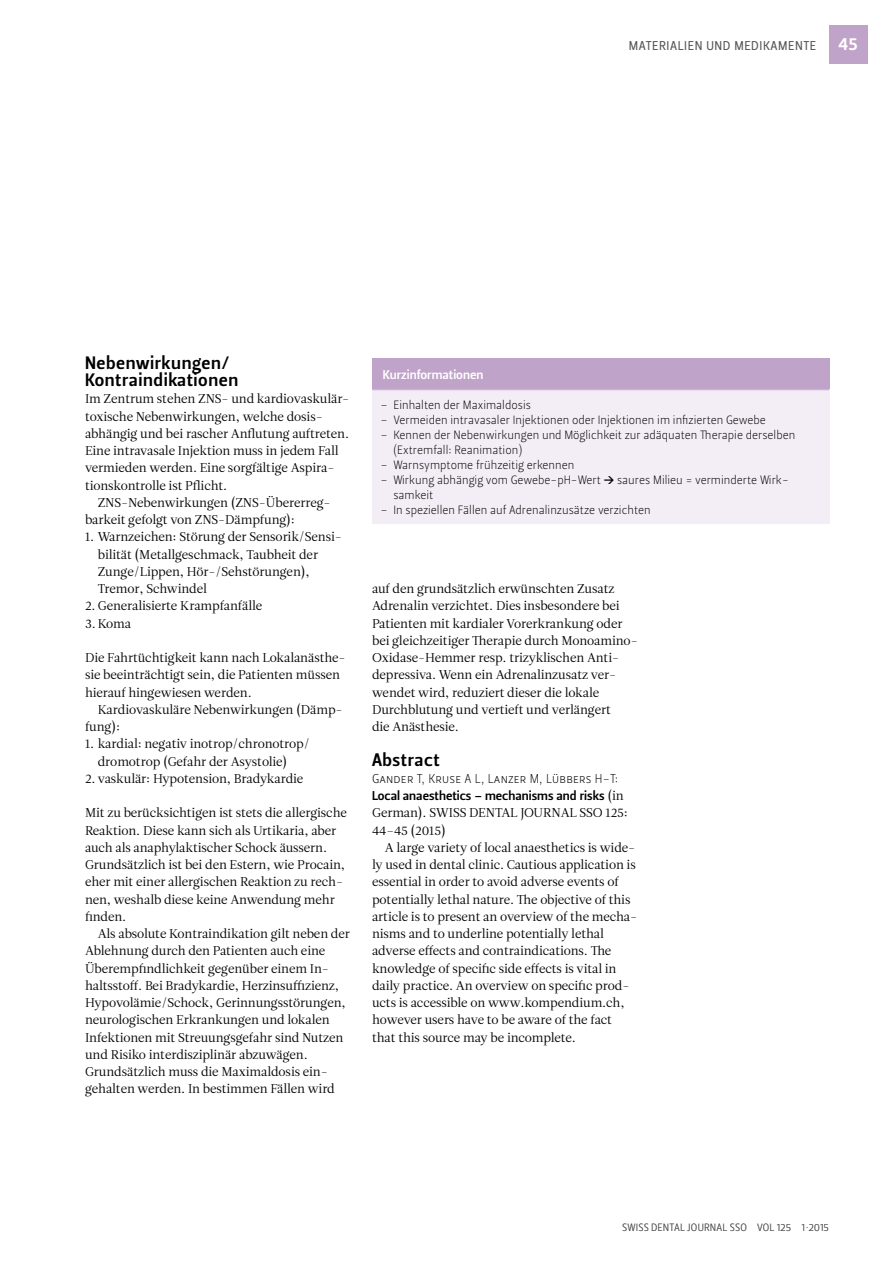
<style>
.page{position:relative;width:893px;height:1263px;background:#fff}
.page>*{position:absolute;margin:0;border:0;box-sizing:border-box;transform-origin:0 0}
.t1{font:18px/17.2px "Leitura Sans Grot 3";letter-spacing:.03em;color:#000}
.t2{font:18px "Leitura Sans Grot 3";color:#fff}
.t3{font:12.75px/17.2px "Leitura Roman 1";letter-spacing:-.01em;color:#000}
.t4{font:12.75px "Leitura Sans Grot 3";color:#000}
.t5{font:12.75px "Leitura Sans Grot 1";letter-spacing:.015em;color:#000}
.t6{font:12.75px "Leitura Sans Grot 2";letter-spacing:.045em;color:#565655}
.t7{font:12.75px "Leitura Sans Grot 3";color:#fff}
.t8{font:12px/15px "Leitura Sans Grot 1";color:#000}
.t9{font:10.5px "Leitura Sans Grot 1";letter-spacing:.015em;color:#565655}
.s1{font-family:"Leitura Roman 1"}
</style>
<div class="page">
<div style="left:829px;top:26px;width:38px;height:38px;background:#c0a3c9"></div>
<div style="left:372px;top:359px;width:457px;height:31px;background:#c0a3c9"></div>
<div style="left:372px;top:390px;width:457px;height:134px;background:#f3eef6"></div>
<p class="t6" style="left:629px;top:38px;width:189px">MATERIALIEN UND MEDIKAMENTE</p>
<h1 class="t2" style="left:839px;top:34px;width:21px">45</h1>
<h1 class="t1" style="left:85px;top:354px;width:155px">Nebenwirkungen/<br>Kontraindikationen</h1>
<p class="t3" style="left:85px;top:390px;width:266px">Im Zentrum stehen ZNS- und kardiovaskulär-</p>
<p class="t3" style="left:85px;top:408px;width:237px">toxische Nebenwirkungen, welche dosis-</p>
<p class="t3" style="left:85px;top:425px;width:266px">abhängig und bei rascher Anflutung auftreten.</p>
<p class="t3" style="left:85px;top:442px;width:255px">Eine intravasale Injektion muss in jedem Fall</p>
<p class="t3" style="left:85px;top:459px;width:251px">vermieden werden. Eine sorgfältige Aspira-</p>
<p class="t3" style="left:85px;top:477px;width:144px">tionskontrolle ist Pflicht.</p>
<p class="t3" style="left:98px;top:494px;width:232px">ZNS-Nebenwirkungen (ZNS-Übererreg-</p>
<p class="t3" style="left:85px;top:511px;width:211px">barkeit gefolgt von ZNS-Dämpfung):</p>
<p class="t3" style="left:98px;top:528px;width:246px;text-indent:-13px">1. Warnzeichen: Störung der Sensorik/Sensi&shy;bilität (Metallgeschmack, Taubheit der Zunge/Lippen, Hör-/Sehstörungen), Tremor, Schwindel</p>
<p class="t3" style="left:85px;top:597px;width:179px">2. Generalisierte Krampfanfälle</p>
<p class="t3" style="left:85px;top:615px;width:48px">3. Koma</p>
<p class="t3" style="left:85px;top:649px;width:262px">Die Fahrtüchtigkeit kann nach Lokalanästhe&shy;sie beeinträchtigt sein, die Patienten müssen hierauf hingewiesen werden.</p>
<p class="t3" style="left:85px;top:701px;width:259px;text-indent:13px">Kardiovaskuläre Nebenwirkungen (Dämp&shy;fung):</p>
<p class="t3" style="left:98px;top:735px;width:214px;text-indent:-13px">1. kardial: negativ inotrop/chronotrop/ dromotrop (Gefahr der Asystolie)</p>
<p class="t3" style="left:85px;top:770px;width:220px">2. vaskulär: Hypotension, Bradykardie</p>
<p class="t3" style="left:85px;top:805px;width:263px">Mit zu berücksichtigen ist stets die allergische Reaktion. Diese kann sich als Urtikaria, aber auch als anaphylaktischer Schock äussern.<br>Grundsätzlich ist bei den Estern, wie Procain, eher mit einer allergischen Reaktion zu rech&shy;nen, weshalb diese keine Anwendung mehr finden.</p>
<p class="t3" style="left:85px;top:925px;width:266px;text-indent:13px">Als absolute Kontraindikation gilt neben der Ablehnung durch den Patienten auch eine Überempfindlichkeit gegenüber einem In&shy;haltsstoff. Bei Bradykardie, Herzinsuffizienz, Hypovolämie/Schock, Gerinnungsstörungen, neurologischen Erkrankungen und lokalen Infektionen mit Streuungsgefahr sind Nutzen und Risiko interdisziplinär abzuwägen.<br>Grundsätzlich muss die Maximaldosis ein&shy;gehalten werden. In bestimmen Fällen wird</p>
<p class="t7" style="left:383px;top:367px;width:102px">Kurzinformationen</p>
<p class="t8" style="left:381px;top:397px;width:152px">– Einhalten der Maximaldosis</p>
<p class="t8" style="left:381px;top:412px;width:387px">– Vermeiden intravasaler Injektionen oder Injektionen im infizierten Gewebe</p>
<p class="t8" style="left:393px;top:427px;width:403px;text-indent:-13px">– Kennen der Nebenwirkungen und Möglichkeit zur adäquaten Therapie derselben (Extremfall: Reanimation)</p>
<p class="t8" style="left:381px;top:457px;width:195px">– Warnsymptome frühzeitig erkennen</p>
<p class="t8" style="left:381px;top:472px;width:222px">– Wirkung abhängig vom Gewebe-pH-Wert</p>
<p class="t8" style="left:617px;top:472px;width:171px">saures Milieu = verminderte Wirk-</p>
<p class="t8" style="left:393px;top:487px;width:41px">samkeit</p>
<p class="t8" style="left:381px;top:502px;width:272px">– In speziellen Fällen auf Adrenalinzusätze verzichten</p>
<p class="t3" style="left:372px;top:580px;width:267px">auf den grundsätzlich erwünschten Zusatz Adrenalin verzichtet. Dies insbesondere bei Patienten mit kardialer Vorerkrankung oder bei gleichzeitiger Therapie durch Monoamino-Oxidase-Hemmer resp. trizyklischen Anti&shy;depressiva. Wenn ein Adrenalinzusatz ver&shy;wendet wird, reduziert dieser die lokale Durchblutung und vertieft und verlängert<br>die Anästhesie.</p>
<h1 class="t1" style="left:372px;top:751px;width:69px">Abstract</h1>
<p class="t5" style="left:372px;top:771px;width:248px">Gander T, Kruse A L, Lanzer M, Lübbers H-T:</p>
<p class="t4" style="left:372px;top:788px;width:253px">Local anaesthetics – mechanisms and risks <span class="s1">(in</span></p>
<p class="t3" style="left:372px;top:804px;width:257px">German). SWISS DENTAL JOURNAL SSO 125:<br>44–45 (2015)</p>
<p class="t3" style="left:372px;top:839px;width:267px;text-indent:13px">A large variety of local anaesthetics is wide&shy;ly used in dental clinic. Cautious application is essential in order to avoid adverse events of potentially lethal nature. The objective of this article is to present an overview of the mecha&shy;nisms and to underline potentially lethal adverse effects and contraindications. The knowledge of specific side effects is vital in daily practice. An overview on specific prod&shy;ucts is accessible on www.kompendium.ch, however users have to be aware of the fact that this source may be incomplete.</p>
<p class="t9" style="left:622px;top:1222px;width:209px">SWISS DENTAL JOURNAL SSO VOL 125 1 2015</p>
</div>
